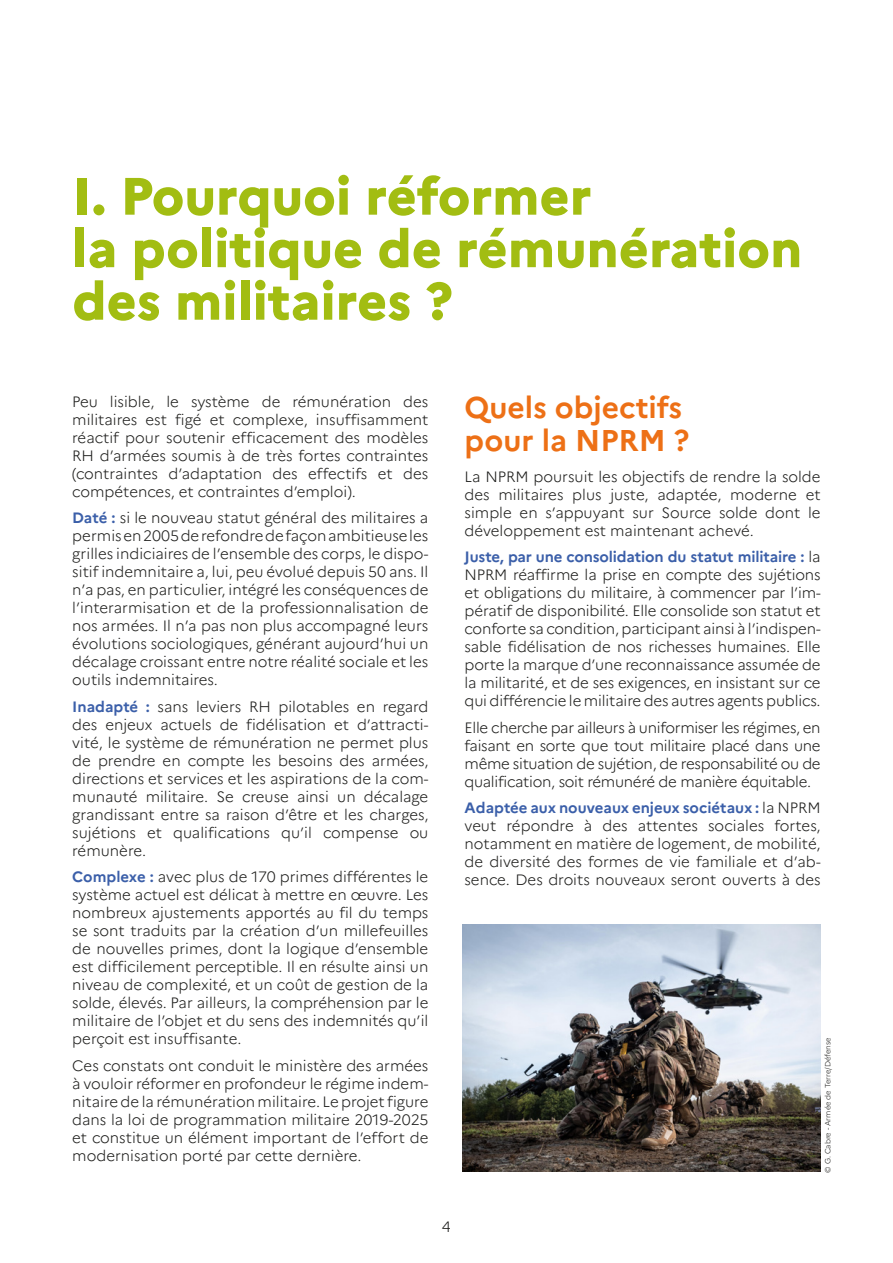
<style>
.page{position:relative;width:893px;height:1263px;background:#fff}
.page>*{position:absolute;margin:0;border:0;box-sizing:border-box;transform-origin:0 0}
.t1{font:800 52.5px/52.5px "Marianne";color:#a2bd12}
.t2{font:700 30px/33px "Marianne";color:#ed7016}
.t3{font:300 15px/18px "Marianne";color:#1d1d1b;text-align:justify}
.t4{font:300 7.5px "Marianne";color:#1d1d1b}
.s1{font-weight:700;color:#3b5fa9}
</style>
<div class="page">
<img style="left:463px;top:925px;width:358px;height:247px">
<h1 class="t1" style="left:72px;top:170px;width:732px">I. Pourquoi réformer<br>la politique de rémunération des militaires ?</h1>
<p class="t3" style="left:72px;top:392px;width:358px">Peu lisible, le système de rémunération des militaires est figé et complexe, insuffisamment réactif pour soutenir efficacement des modèles RH d’armées soumis à de très fortes contraintes (contraintes d’adaptation des effectifs et des compétences, et contraintes d’emploi).</p>
<p class="t3" style="left:72px;top:509px;width:358px"><span class="s1">Daté :</span> si le nouveau statut général des militaires a permis en 2005 de refondre de façon ambitieuse les grilles indiciaires de l’ensemble des corps, le dispo&shy;sitif indemnitaire a, lui, peu évolué depuis 50 ans. Il n’a pas, en particulier, intégré les conséquences de l’interarmisation et de la professionnalisation de nos armées. Il n’a pas non plus accompagné leurs évolutions sociologiques, générant aujourd’hui un décalage croissant entre notre réalité sociale et les outils indemnitaires.</p>
<p class="t3" style="left:72px;top:697px;width:358px"><span class="s1">Inadapté :</span> sans leviers RH pilotables en regard des enjeux actuels de fidélisation et d’attracti&shy;vité, le système de rémunération ne permet plus de prendre en compte les besoins des armées, directions et services et les aspirations de la com&shy;munauté militaire. Se creuse ainsi un décalage grandissant entre sa raison d’être et les charges, sujétions et qualifications qu’il compense ou rémunère.</p>
<p class="t3" style="left:72px;top:868px;width:358px"><span class="s1">Complexe :</span> avec plus de 170 primes différentes le système actuel est délicat à mettre en œuvre. Les nombreux ajustements apportés au fil du temps se sont traduits par la création d’un millefeuilles de nouvelles primes, dont la logique d’ensemble est difficilement perceptible. Il en résulte ainsi un niveau de complexité, et un coût de gestion de la solde, élevés. Par ailleurs, la compréhension par le militaire de l’objet et du sens des indemnités qu’il perçoit est insuffisante.</p>
<p class="t3" style="left:72px;top:1056px;width:358px">Ces constats ont conduit le ministère des armées à vouloir réformer en profondeur le régime indem&shy;nitaire de la rémunération militaire. Le projet figure dans la loi de programmation militaire 2019-2025 et constitue un élément important de l’effort de modernisation porté par cette dernière.</p>
<h2 class="t2" style="left:465px;top:391px;width:226px">Quels objectifs pour la NPRM ?</h2>
<p class="t3" style="left:465px;top:467px;width:358px">La NPRM poursuit les objectifs de rendre la solde des militaires plus juste, adaptée, moderne et simple en s’appuyant sur Source solde dont le développement est maintenant achevé.</p>
<p class="t3" style="left:465px;top:548px;width:358px"><span class="s1">Juste, par une consolidation du statut militaire :</span> la NPRM réaffirme la prise en compte des sujétions et obligations du militaire, à commencer par l’im&shy;pératif de disponibilité. Elle consolide son statut et conforte sa condition, participant ainsi à l’indispen&shy;sable fidélisation de nos richesses humaines. Elle porte la marque d’une reconnaissance assumée de la militarité, et de ses exigences, en insistant sur ce qui différencie le militaire des autres agents publics.</p>
<p class="t3" style="left:465px;top:718px;width:358px">Elle cherche par ailleurs à uniformiser les régimes, en faisant en sorte que tout militaire placé dans une même situation de sujétion, de responsabilité ou de qualification, soit rémunéré de manière équitable.</p>
<p class="t3" style="left:465px;top:799px;width:358px"><span class="s1">Adaptée aux nouveaux enjeux sociétaux :</span> la NPRM veut répondre à des attentes sociales fortes, notamment en matière de logement, de mobilité, de diversité des formes de vie familiale et d’ab&shy;sence. Des droits nouveaux seront ouverts à des</p>
<p class="t4" style="left:823px;top:1172px;width:137px;rotate:-90deg">© G. Cabre - Armée de Terre/Défense</p>
<p class="t3" style="left:442px;top:1218px;width:10px">4</p>
</div>
